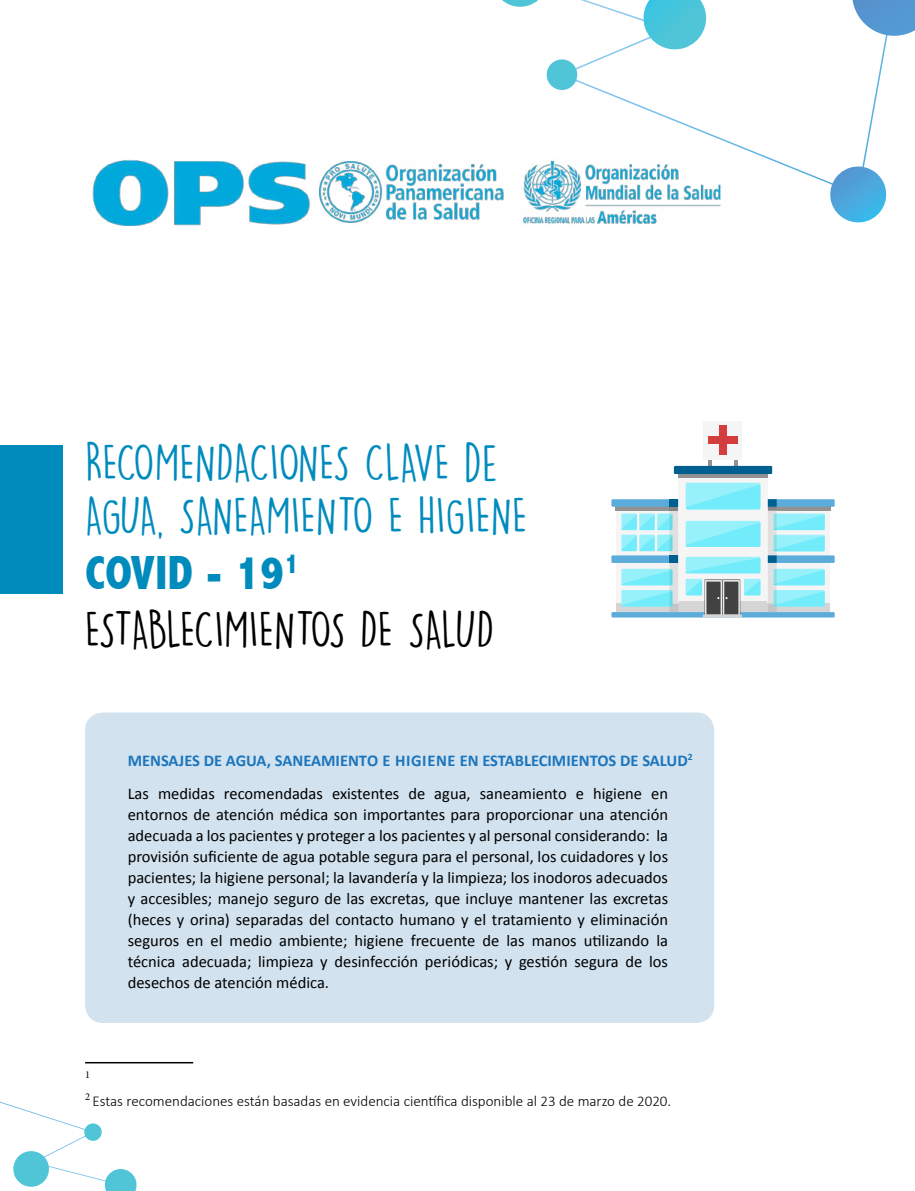
<style>
.page{position:relative;width:915px;height:1191px;background:#fff}
.page>*{position:absolute;margin:0;border:0;box-sizing:border-box;transform-origin:0 0}
.t1{font:48px/52.5px "DK Lemon Yellow Sun";color:#008bbd}
.t2{font:48px "DK Lemon Yellow Sun";letter-spacing:-.03em;color:#000}
.t3{font:800 condensed 48px "Abadi";color:#008bbd}
.t4{font:16.5px/21px "Calibri";color:#000}
.t5{font:700 16.5px "Calibri";color:#1c75bc}
.t6{font:300 15px "Calibri";color:#000}
.t7{font:10.5px "Minion Pro";color:#000}
.s1{font-weight:700;color:#1c75bc}
</style>
<div class="page">
<svg style="left:0;top:1063px;width:136px;height:128px"></svg>
<div style="left:85px;top:712px;width:629px;height:311px;background:#d2e3ef;border-radius:18px"></div>
<div style="left:0;top:445px;width:63px;height:149px;background:#008bbd"></div>
<svg style="left:707px;top:460px;width:4px;height:6px"></svg>
<svg style="left:734px;top:460px;width:3px;height:6px"></svg>
<div style="left:611px;top:612px;width:223px;height:5px;background:#5bacdb"></div>
<div style="left:678px;top:478px;width:89px;height:134px;background:#f5f5f5"></div>
<div style="left:678px;top:601px;width:89px;height:11px;background:#d5d5d5"></div>
<div style="left:703px;top:421px;width:38px;height:38px;background:#f5f5f5"></div>
<div style="left:678px;top:473px;width:89px;height:5px;background:#929292"></div>
<div style="left:722px;top:579px;width:18px;height:37px;background:#929292"></div>
<div style="left:704px;top:579px;width:18px;height:37px;background:#929292"></div>
<svg style="left:685px;top:483px;width:75px;height:26px;background:#84edfa"></svg>
<svg style="left:685px;top:521px;width:75px;height:26px;background:#84edfa"></svg>
<div style="left:685px;top:557px;width:75px;height:16px;background:#96f1fb"></div>
<svg style="left:685px;top:558px;width:75px;height:15px"></svg>
<div style="left:685px;top:579px;width:16px;height:16px;background:#96f1fb"></div>
<div style="left:743px;top:579px;width:17px;height:16px;background:#96f1fb"></div>
<svg style="left:685px;top:580px;width:75px;height:37px"></svg>
<div style="left:673px;top:466px;width:99px;height:8px;background:#005f91"></div>
<div style="left:719px;top:425px;width:7px;height:30px;background:#d33d3d"></div>
<div style="left:707px;top:436px;width:30px;height:8px;background:#d33d3d"></div>
<svg style="left:767px;top:499px;width:67px;height:113px"></svg>
<div style="left:767px;top:555px;width:9px;height:8px;background:#005f91"></div>
<svg style="left:611px;top:499px;width:67px;height:113px"></svg>
<svg style="left:579px;top:0;width:308px;height:183px"></svg>
<svg style="left:641px;top:0;width:68px;height:53px"></svg>
<svg style="left:852px;top:0;width:62px;height:41px"></svg>
<svg style="left:826px;top:166px;width:61px;height:57px"></svg>
<svg style="left:546px;top:59px;width:33px;height:31px"></svg>
<svg style="left:502px;top:0;width:36px;height:7px"></svg>
<img style="left:92px;top:159px;width:638px;height:67px">
<hr style="left:85px;top:1062px;width:108px;height:1px;background:#000">
<h1 class="t1" style="left:85px;top:436px;width:444px">RECOMENDACIONES CLAVE de<br>AGUA, SANEAMIENTO E HIGIENE</h1>
<h1 class="t3" style="left:85px;top:545px;width:215px">COVID - 19<sup>1</sup></h1>
<h1 class="t2" style="left:85px;top:600px;width:410px">ESTABLECIMIENTOS DE SALUD</h1>
<p class="t4" style="left:128px;top:743px;width:566px;line-height:33px;text-indent:332px"><span class="s1">EN ESTABLECIMIENTOS DE SALUD</span><sup>2<br></sup>Las medidas recomendadas existentes de agua, saneamiento e higiene en</p>
<p class="t4" style="left:128px;top:803px;width:541px;text-align:justify">entornos de atención médica son importantes para proporcionar una atención adecuada a los pacientes y proteger a los pacientes y al personal considerando: la provisión suficiente de agua potable segura para el personal, los cuidadores y los pacientes; la higiene personal; la lavandería y la limpieza; los inodoros adecuados y accesibles; manejo seguro de las excretas, que incluye mantener las excretas (heces y orina) separadas del contacto humano y el tratamiento y eliminación seguros en el medio ambiente; higiene frecuente de las manos utilizando la técnica adecuada; limpieza y desinfección periódicas; y gestión segura de los desechos de atención médica.</p>
<p class="t5" style="left:128px;top:748px;width:288px">MENSAJES DE AGUA, SANEAMIENTO E HIGIENE</p>
<p class="t7" style="left:85px;top:1068px;width:7px">1</p>
<p class="t6" style="left:85px;top:1091px;width:587px"><sup>2</sup> Estas recomendaciones están basadas en evidencia científica disponible al 23 de marzo de 2020.</p>
</div>
